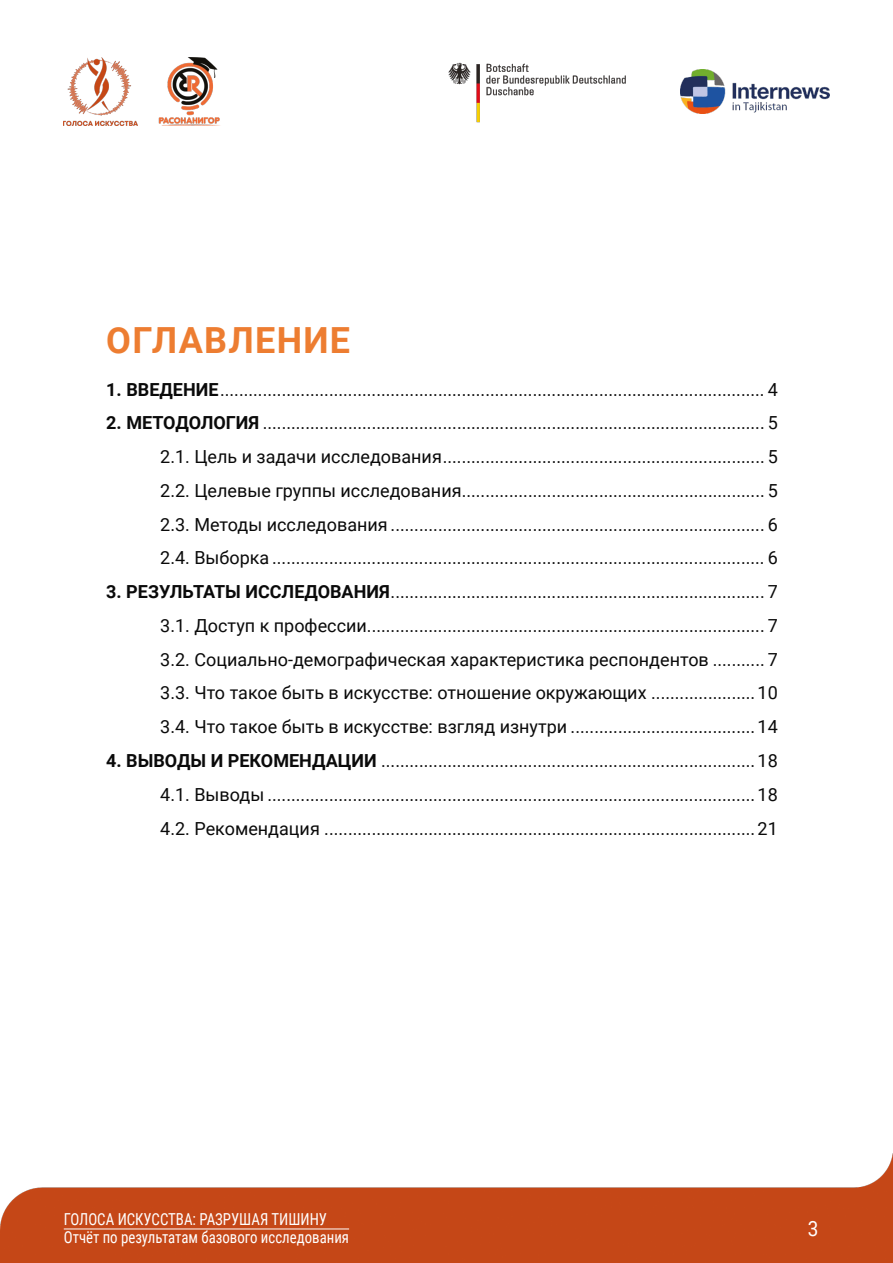
<style>
.page{position:relative;width:893px;height:1263px;background:#fff}
.page>*{position:absolute;margin:0;border:0;box-sizing:border-box;transform-origin:0 0}
.t1{font:700 36px "Roboto";letter-spacing:.035em;color:#ed7d31}
.t2{font:21px "Roboto";color:#fff;scale:.9 1}
.t3{font:18px/33.8px "Roboto";color:#0a0a0a;text-align:justify}
.t4{font:700 18px "Roboto";color:#0a0a0a}
.t5{font:16.5px/17.9px "Roboto Condensed";color:#fff;scale:.9 1}
.s1{font-weight:700}
</style>
<div class="page">
<img style="left:0;top:1153px;width:893px;height:110px">
<hr style="left:64px;top:1228px;width:285px;height:1px;background:#fff">
<img style="left:448px;top:62px;width:178px;height:61px">
<img style="left:681px;top:69px;width:148px;height:45px">
<img style="left:158px;top:57px;width:62px;height:69px">
<img style="left:64px;top:58px;width:73px;height:67px">
<h1 class="t1" style="left:106px;top:315px;width:245px">Оглавление</h1>
<p class="t4" style="left:106px;top:377px;width:32px">1. ВВЕ</p>
<p class="t4" style="left:159px;top:377px;width:26px">ДЕНИЕ</p>
<p class="t3" style="left:220px;top:372px;width:559px">................................................................................................................... 4</p>
<p class="t3" style="left:160px;top:405px;width:619px;text-indent:-54px"><span class="s1">2. МЕТОДОЛОГИЯ</span> .......................................................................................................... 5<br>2.1. Цель и задачи исследования.................................................................... 5<br>2.2. Целевые группы исследования................................................................ 5<br>2.3. Методы исследования ............................................................................... 6<br>2.4. Выборка ........................................................................................................ 6</p>
<p class="t4" style="left:106px;top:579px;width:237px">3. РЕЗУЛЬТАТЫ ИССЛЕДОВАНИ</p>
<p class="t3" style="left:160px;top:574px;width:619px;text-indent:219px"><span class="s1">Я</span>............................................................................... 7<br>3.1. Доступ к профессии.................................................................................... 7<br>3.2. Социально-демографическая характеристика респондентов ........... 7<br>3.3. Что такое быть в искусстве: отношение окружающих ......................10<br>3.4. Что такое быть в искусстве: взгляд изнутри .......................................14</p>
<p class="t3" style="left:160px;top:743px;width:619px;text-indent:-54px"><span class="s1">4. ВЫВОДЫ И РЕКОМЕНДАЦИИ</span> ...............................................................................18<br>4.1. Выводы .......................................................................................................18<br>4.2. Рекомендация ...........................................................................................21</p>
<p class="t5" style="left:64px;top:1210px;width:318px">ГОЛОСА ИСКУССТВА: РАЗРУШАЯ ТИШИНУ<br>Отчёт по результатам базового исследования</p>
<p class="t2" style="left:808px;top:1214px;width:13px">3</p>
</div>
